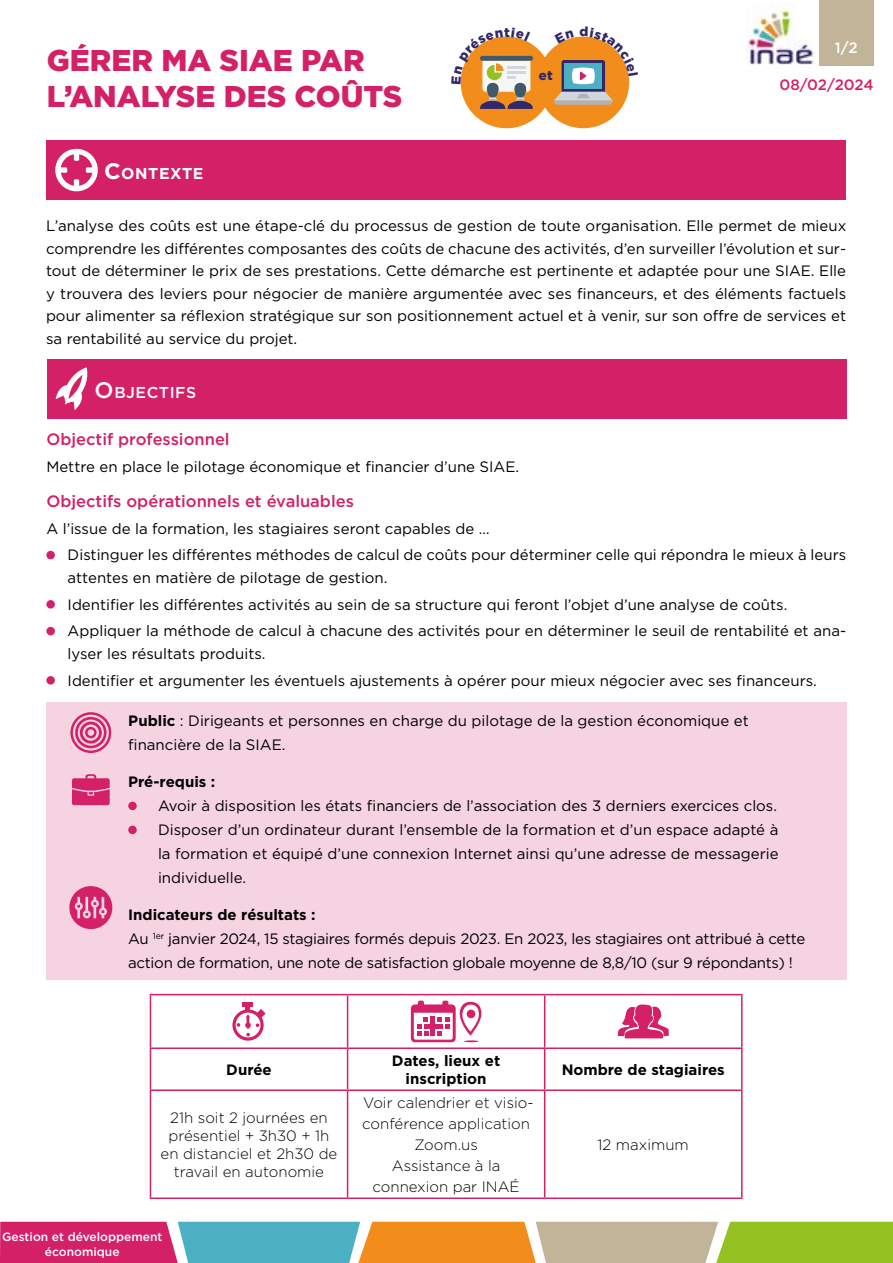
<style>
.page{position:relative;width:893px;height:1263px;background:#fff}
.page>*{position:absolute;margin:0;border:0;box-sizing:border-box;transform-origin:0 0}
.t1{font:900 30px/36px "Gotham";color:#d32067}
.t2{font:500 16.5px "Gotham";color:#d32067}
.t3{font:500 15.75px "Gotham";letter-spacing:.035em;color:#fff}
.t4{font:700 15.75px "Gotham";letter-spacing:.035em;color:#fff}
.t5{font:15px/22.5px "Gotham";color:#000}
.t6{font:15px/24px "Gotham";letter-spacing:-.02em;color:#000}
.t7{font:300 15px/21px "Gotham";color:#000;text-align:center}
.t8{font:700 15px/18px "Gotham";color:#000;text-align:center}
.t9{font:500 15px "Gotham";letter-spacing:-.01em;color:#d32067}
.t10{font:500 15px "Gotham";color:#fff}
.t11{font:900 13.2px "Gotham";color:#322768}
.t12{font:500 12px/15px "Gotham";color:#fff;text-align:center}
.s1{font-size:22.5px}
.s2{font-weight:700}
</style>
<div class="page">
<div style="left:819px;top:0;width:55px;height:66px;background:#c2b499"></div>
<img style="left:746px;top:4px;width:68px;height:61px">
<svg style="left:0;top:1222px;width:893px;height:41px;background:#b1956e"></svg>
<div style="left:46px;top:702px;width:800px;height:278px;background:#f6d3e1"></div>
<div style="left:128px;top:802px;width:9px;height:8px;background:#d32067;border-radius:50%"></div>
<div style="left:128px;top:826px;width:9px;height:8px;background:#d32067;border-radius:50%"></div>
<div style="left:47px;top:140px;width:799px;height:60px;background:#d32067"></div>
<svg style="left:55px;top:149px;width:43px;height:42px"></svg>
<div style="left:47px;top:359px;width:799px;height:59px;background:#d32067"></div>
<svg style="left:55px;top:367px;width:33px;height:43px"></svg>
<div style="left:46px;top:551px;width:9px;height:8px;background:#d32067;border-radius:50%"></div>
<div style="left:46px;top:600px;width:9px;height:9px;background:#d32067;border-radius:50%"></div>
<div style="left:46px;top:627px;width:9px;height:8px;background:#d32067;border-radius:50%"></div>
<div style="left:46px;top:676px;width:9px;height:9px;background:#d32067;border-radius:50%"></div>
<svg style="left:70px;top:712px;width:41px;height:41px"></svg>
<svg style="left:72px;top:774px;width:38px;height:31px"></svg>
<svg style="left:151px;top:995px;width:590px;height:202px"></svg>
<hr style="left:150px;top:994px;width:198px;height:1px;background:#d32067">
<hr style="left:150px;top:995px;width:1px;height:52px;background:#d32067">
<hr style="left:348px;top:994px;width:197px;height:1px;background:#d32067">
<hr style="left:347px;top:995px;width:1px;height:52px;background:#d32067">
<hr style="left:545px;top:994px;width:198px;height:1px;background:#d32067">
<hr style="left:544px;top:995px;width:1px;height:52px;background:#d32067">
<hr style="left:741px;top:995px;width:1px;height:52px;background:#d32067">
<hr style="left:150px;top:1047px;width:198px;height:2px;background:#d32067">
<hr style="left:150px;top:1049px;width:1px;height:40px;background:#d32067">
<hr style="left:348px;top:1047px;width:197px;height:2px;background:#d32067">
<hr style="left:347px;top:1049px;width:1px;height:40px;background:#d32067">
<hr style="left:545px;top:1047px;width:198px;height:2px;background:#d32067">
<hr style="left:544px;top:1049px;width:1px;height:40px;background:#d32067">
<hr style="left:741px;top:1049px;width:1px;height:40px;background:#d32067">
<hr style="left:150px;top:1089px;width:198px;height:2px;background:#d32067">
<hr style="left:150px;top:1091px;width:1px;height:106px;background:#d32067">
<hr style="left:348px;top:1089px;width:197px;height:2px;background:#d32067">
<hr style="left:347px;top:1091px;width:1px;height:106px;background:#d32067">
<hr style="left:545px;top:1089px;width:198px;height:2px;background:#d32067">
<hr style="left:544px;top:1091px;width:1px;height:106px;background:#d32067">
<hr style="left:741px;top:1091px;width:1px;height:106px;background:#d32067">
<hr style="left:150px;top:1197px;width:198px;height:2px;background:#d32067">
<hr style="left:348px;top:1197px;width:197px;height:2px;background:#d32067">
<hr style="left:545px;top:1197px;width:198px;height:2px;background:#d32067">
<svg style="left:232px;top:1006px;width:34px;height:35px"></svg>
<div style="left:243px;top:1002px;width:10px;height:5px;background:#d32067"></div>
<svg style="left:411px;top:1001px;width:73px;height:41px"></svg>
<svg style="left:617px;top:1002px;width:52px;height:36px"></svg>
<svg style="left:69px;top:886px;width:44px;height:43px"></svg>
<div style="left:537px;top:37px;width:92px;height:91px;background:#f28d1c;border-radius:50%"></div>
<div style="left:461px;top:37px;width:91px;height:91px;background:#f28d1c;border-radius:50%"></div>
<svg style="left:554px;top:36px;width:76px;height:69px"></svg>
<svg style="left:460px;top:36px;width:73px;height:73px"></svg>
<h1 class="t1" style="left:47px;top:42px;width:357px">GÉRER MA SIAE PAR<br>L’ANALYSE DES COÛTS</h1>
<p class="t4" style="left:104px;top:163px;width:101px"><span class="s1">C</span>ONTEXTE</p>
<p class="t11" style="left:539px;top:66px;width:16px">et</p>
<p class="t10" style="left:835px;top:38px;width:24px">1/2</p>
<p class="t9" style="left:780px;top:75px;width:96px">08/02/2024</p>
<p class="t5" style="left:46px;top:214px;width:802px;text-align:justify">L’analyse des coûts est une étape-clé du processus de gestion de toute organisation. Elle permet de mieux comprendre les différentes composantes des coûts de chacune des activités, d’en surveiller l’évolution et sur&shy;tout de déterminer le prix de ses prestations. Cette démarche est pertinente et adaptée pour une SIAE. Elle y trouvera des leviers pour négocier de manière argumentée avec ses financeurs, et des éléments factuels pour alimenter sa réflexion stratégique sur son positionnement actuel et à venir, sur son offre de services et sa rentabilité au service du projet.</p>
<p class="t3" style="left:95px;top:382px;width:103px"><span class="s1">O</span>BJECTIFS</p>
<p class="t2" style="left:46px;top:428px;width:185px">Objectif professionnel</p>
<p class="t5" style="left:46px;top:455px;width:474px">Mettre en place le pilotage économique et financier d’une SIAE.</p>
<p class="t2" style="left:46px;top:490px;width:309px">Objectifs opérationnels et évaluables</p>
<p class="t5" style="left:68px;top:514px;width:780px;line-height:26.7px;text-indent:-21px">A l’issue de la formation, les stagiaires seront capables de …<br>Distinguer les différentes méthodes de calcul de coûts pour déterminer celle qui répondra le mieux à leurs</p>
<p class="t5" style="left:68px;top:564px;width:780px;line-height:26.7px">attentes en matière de pilotage de gestion.<br>Identifier les différentes activités au sein de sa structure qui feront l’objet d’une analyse de coûts.<br>Appliquer la méthode de calcul à chacune des activités pour en déterminer le seuil de rentabilité et ana-</p>
<p class="t5" style="left:68px;top:640px;width:751px;line-height:26.7px">lyser les résultats produits.<br>Identifier et argumenter les éventuels ajustements à opérer pour mieux négocier avec ses financeurs.</p>
<p class="t5" style="left:128px;top:709px;width:622px;line-height:24px"><span class="s2">Public</span> : Dirigeants et personnes en charge du pilotage de la gestion économique et financière de la SIAE.</p>
<p class="t8" style="left:128px;top:773px;width:89px">Pré-requis :</p>
<p class="t5" style="left:158px;top:793px;width:622px;line-height:24px;text-align:justify">Avoir à disposition les états financiers de l’association des 3 derniers exercices clos.<br>Disposer d’un ordinateur durant l’ensemble de la formation et d’un espace adapté à la formation et équipé d’une connexion Internet ainsi qu’une adresse de messagerie individuelle.</p>
<p class="t6" style="left:128px;top:902px;width:678px"><span class="s2">Indicateurs de résultats :<br></span>Au <sup>1er</sup> janvier 2024, 15 stagiaires formés depuis 2023. En 2023, les stagiaires ont attribué à cette action de formation, une note de satisfaction globale moyenne de 8,8/10 (sur 9 répondants) !</p>
<p class="t8" style="left:226px;top:1061px;width:47px">Durée</p>
<p class="t8" style="left:392px;top:1052px;width:110px">Dates, lieux et inscription</p>
<p class="t8" style="left:562px;top:1061px;width:165px">Nombre de stagiaires</p>
<p class="t7" style="left:161px;top:1108px;width:178px;line-height:18px">21h soit 2 journées en présentiel + 3h30 + 1h en distanciel et 2h30 de travail en autonomie</p>
<p class="t7" style="left:362px;top:1092px;width:173px">Voir calendrier et visio&shy;conférence application<br>Zoom.us<br>Assistance à la connexion par INAÉ</p>
<p class="t7" style="left:598px;top:1134px;width:93px">12 maximum</p>
<p class="t12" style="left:2px;top:1229px;width:162px">Gestion et développement économique</p>
</div>
